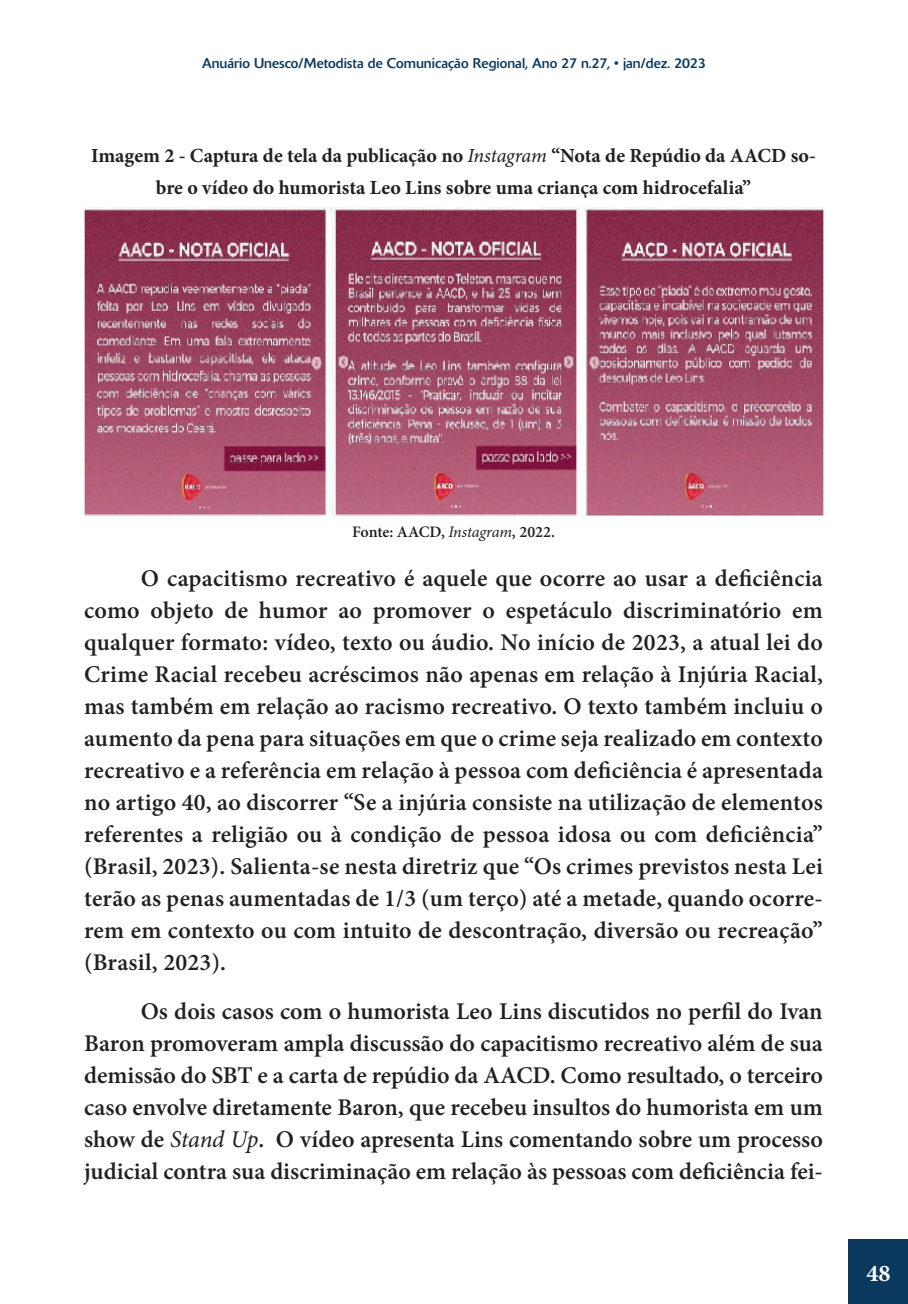
<style>
.page{position:relative;width:908px;height:1304px;background:#fff}
.page>*{position:absolute;margin:0;border:0;box-sizing:border-box;transform-origin:0 0}
.t1{font:600 24px/32px "Minion Pro";letter-spacing:.005em;color:#231f20;text-align:justify}
.t2{font:700 24px "Minion Pro";color:#fff}
.t3{font:700 20px/32px "Minion Pro";color:#231f20;text-align:center}
.t4{font:600 16px "Minion Pro";letter-spacing:-.005em;color:#231f20}
.t5{font:14px "Delta";color:#0b395e}
.s1{font-weight:400;font-style:italic}
</style>
<div class="page">
<div style="left:848px;top:1239px;width:59px;height:65px;background:#0b395e"></div>
<img style="left:85px;top:207px;width:738px;height:309px">
<p class="t5" style="left:202px;top:55px;width:505px">Anuário Unesco/Metodista de Comunicação Regional, Ano 27 n.27, • jan/dez. 2023</p>
<p class="t3" style="left:91px;top:139px;width:725px">Imagem 2 - Captura de tela da publicação no <span class="s1">Instagram</span> “Nota de Repúdio da AACD so&shy;bre o vídeo do humorista Leo Lins sobre uma criança com hidrocefalia”</p>
<p class="t4" style="left:352px;top:521px;width:204px">Fonte: AACD, <span class="s1">Instagram</span>, 2022.</p>
<p class="t1" style="left:84px;top:562px;width:740px;text-indent:57px">O capacitismo recreativo é aquele que ocorre ao usar a deficiência como objeto de humor ao promover o espetáculo discriminatório em qualquer formato: vídeo, texto ou áudio. No início de 2023, a atual lei do Crime Racial recebeu acréscimos não apenas em relação à Injúria Racial, mas também em relação ao racismo recreativo. O texto também incluiu o aumento da pena para situações em que o crime seja realizado em contexto recreativo e a referência em relação à pessoa com deficiência é apresentada no artigo 40, ao discorrer “Se a injúria consiste na utilização de elementos referentes a religião ou à condição de pessoa idosa ou com deficiência” (Brasil, 2023). Salienta-se nesta diretriz que “Os crimes previstos nesta Lei terão as penas aumentadas de 1/3 (um terço) até a metade, quando ocorre&shy;rem em contexto ou com intuito de descontração, diversão ou recreação” (Brasil, 2023).</p>
<p class="t1" style="left:84px;top:995px;width:740px;text-indent:57px">Os dois casos com o humorista Leo Lins discutidos no perfil do Ivan Baron promoveram ampla discussão do capacitismo recreativo além de sua demissão do SBT e a carta de repúdio da AACD. Como resultado, o terceiro caso envolve diretamente Baron, que recebeu insultos do humorista em um show de <span class="s1">Stand Up</span>. O vídeo apresenta Lins comentando sobre um processo judicial contra sua discriminação em relação às pessoas com deficiência fei-</p>
<p class="t2" style="left:866px;top:1257px;width:25px">48</p>
</div>
